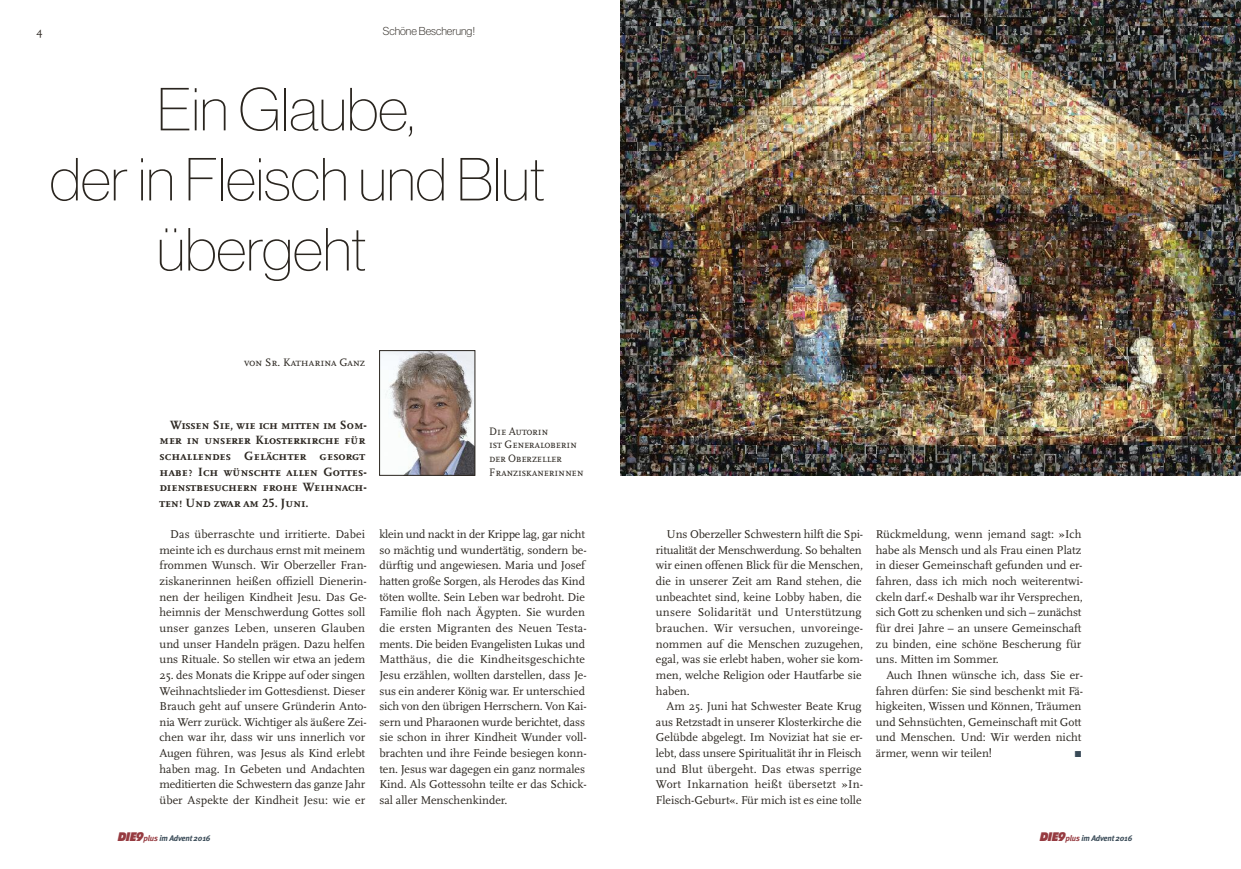
<style>
.page{position:relative;width:1241px;height:869px;background:#fff}
.page>*{position:absolute;margin:0;border:0;box-sizing:border-box;transform-origin:0 0}
.t1{font:59.38px "N Haas Grotesk DS Std 25 Th";color:#2a251f}
.t2{font:700 12.5px/15.6px "Scala Caps";color:#2a251f}
.t3{font:11.88px/15.6px "Scala";color:#2a251f}
.t4{font:11.25px/13.8px "Scala Caps";letter-spacing:-.02em;color:#2a251f;scale:.95 1}
.t5{font:11.25px "Scala Caps";letter-spacing:-.02em;color:#2a251f}
.t6{font:11.25px "N Haas Grotesk DS Pro 35 X Lt";color:#2a251f}
.t7{font:11.25px "Scala";color:#2a251f}
.t8{font:10px "European Pi Three";color:#394a57}
.t9{font:italic 700 8.12px "Meta";letter-spacing:-.02em;color:#394a57}
.s1{font-family:"Diamanti Condensed EF";font-weight:900;font-size:13px;color:#963b41}
.s2{color:#963b41}
</style>
<div class="page">
<img style="left:381px;top:352px;width:92px;height:121px">
<div style="left:379px;top:350px;width:96px;height:125px;border:1px solid #2a251f"></div>
<img style="left:620px;top:0;width:620px;height:475px">
<p class="t7" style="left:36px;top:26px;width:8px">4</p>
<p class="t6" style="left:383px;top:27px;width:94px">Schöne Bescherung!</p>
<h1 class="t1" style="left:157px;top:88px;width:259px">Ein Glaube,</h1>
<h1 class="t1" style="left:50px;top:158px;width:497px">der in Fleisch und Blut</h1>
<h1 class="t1" style="left:157px;top:228px;width:211px">übergeht</h1>
<p class="t5" style="left:244px;top:356px;width:122px">von Sr. Katharina Ganz</p>
<p class="t2" style="left:159px;top:417px;width:209px;text-indent:11px">Wissen Sie, wie ich mitten im Som&shy;mer in unserer Klosterkirche für schallendes Gelächter gesorgt habe? Ich wünschte allen Gottes&shy;dienstbesuchern frohe Weihnach&shy;ten! Und zwar am 25. Juni.</p>
<p class="t3" style="left:159px;top:526px;width:209px;text-indent:11px">Das überraschte und irritierte. Dabei meinte ich es durchaus ernst mit meinem frommen Wunsch. Wir Oberzeller Fran&shy;ziskanerinnen heißen offiziell Dienerin&shy;nen der heiligen Kindheit Jesu. Das Ge&shy;heimnis der Menschwerdung Gottes soll unser ganzes Leben, unseren Glauben und unser Handeln prägen. Dazu helfen uns Rituale. So stellen wir etwa an jedem</p>
<p class="t3" style="left:159px;top:667px;width:209px">25. des Monats die Krippe auf oder singen Weihnachtslieder im Gottesdienst. Dieser Brauch geht auf unsere Gründerin Anto&shy;nia Werr zurück. Wichtiger als äußere Zei&shy;chen war ihr, dass wir uns innerlich vor Augen führen, was Jesus als Kind erlebt haben mag. In Gebeten und Andachten meditierten die Schwestern das ganze Jahr über Aspekte der Kindheit Jesu: wie er</p>
<p class="t4" style="left:489px;top:424px;width:101px">Die Autorin<br>ist Generaloberin der Oberzeller<br>Franziskanerinnen</p>
<p class="t3" style="left:379px;top:526px;width:209px">klein und nackt in der Krippe lag, gar nicht so mächtig und wundertätig, sondern be&shy;dürftig und angewiesen. Maria und Josef hatten große Sorgen, als Herodes das Kind töten wollte. Sein Leben war bedroht. Die Familie floh nach Ägypten. Sie wurden die ersten Migranten des Neuen Testa&shy;ments. Die beiden Evangelisten Lukas und Matthäus, die die Kindheitsgeschichte Jesu erzählen, wollten darstellen, dass Je&shy;sus ein anderer König war. Er unterschied sich von den übrigen Herrschern. Von Kai&shy;sern und Pharaonen wurde berichtet, dass sie schon in ihrer Kindheit Wunder voll&shy;brachten und ihre Feinde besiegen konn&shy;ten. Jesus war dagegen ein ganz normales Kind. Als Gottessohn teilte er das Schick&shy;sal aller Menschenkinder.</p>
<p class="t3" style="left:656px;top:526px;width:209px;text-indent:11px">Uns Oberzeller Schwestern hilft die Spi&shy;ritualität der Menschwerdung. So behalten wir einen offenen Blick für die Menschen, die in unserer Zeit am Rand stehen, die unbeachtet sind, keine Lobby haben, die unsere Solidarität und Unterstützung brauchen. Wir versuchen, unvoreinge&shy;nommen auf die Menschen zuzugehen, egal, was sie erlebt haben, woher sie kom&shy;men, welche Religion oder Hautfarbe sie haben.</p>
<p class="t3" style="left:656px;top:698px;width:209px;text-indent:11px">Am 25. Juni hat Schwester Beate Krug aus Retzstadt in unserer Klosterkirche die Gelübde abgelegt. Im Noviziat hat sie er&shy;lebt, dass unsere Spiritualität ihr in Fleisch und Blut übergeht. Das etwas sperrige Wort Inkarnation heißt übersetzt »In-Fleisch-Geburt«. Für mich ist es eine tolle</p>
<p class="t3" style="left:875px;top:526px;width:209px">Rückmeldung, wenn jemand sagt: »Ich habe als Mensch und als Frau einen Platz in dieser Gemeinschaft gefunden und er&shy;fahren, dass ich mich noch weiterentwi&shy;ckeln darf.« Deshalb war ihr Versprechen, sich Gott zu schenken und sich – zunächst für drei Jahre – an unsere Gemeinschaft zu binden, eine schöne Bescherung für uns. Mitten im Sommer.</p>
<p class="t3" style="left:875px;top:667px;width:209px;text-indent:11px">Auch Ihnen wünsche ich, dass Sie er&shy;fahren dürfen: Sie sind beschenkt mit Fä&shy;higkeiten, Wissen und Können, Träumen und Sehnsüchten, Gemeinschaft mit Gott und Menschen. Und: Wir werden nicht ärmer, wenn wir teilen!</p>
<p class="t8" style="left:1074px;top:746px;width:8px">-</p>
<p class="t9" style="left:118px;top:834px;width:94px"><span class="s1">DIE9</span><span class="s2">plus</span> im Advent 2016</p>
<p class="t9" style="left:1040px;top:834px;width:94px"><span class="s1">DIE9</span><span class="s2">plus</span> im Advent 2016</p>
</div>
